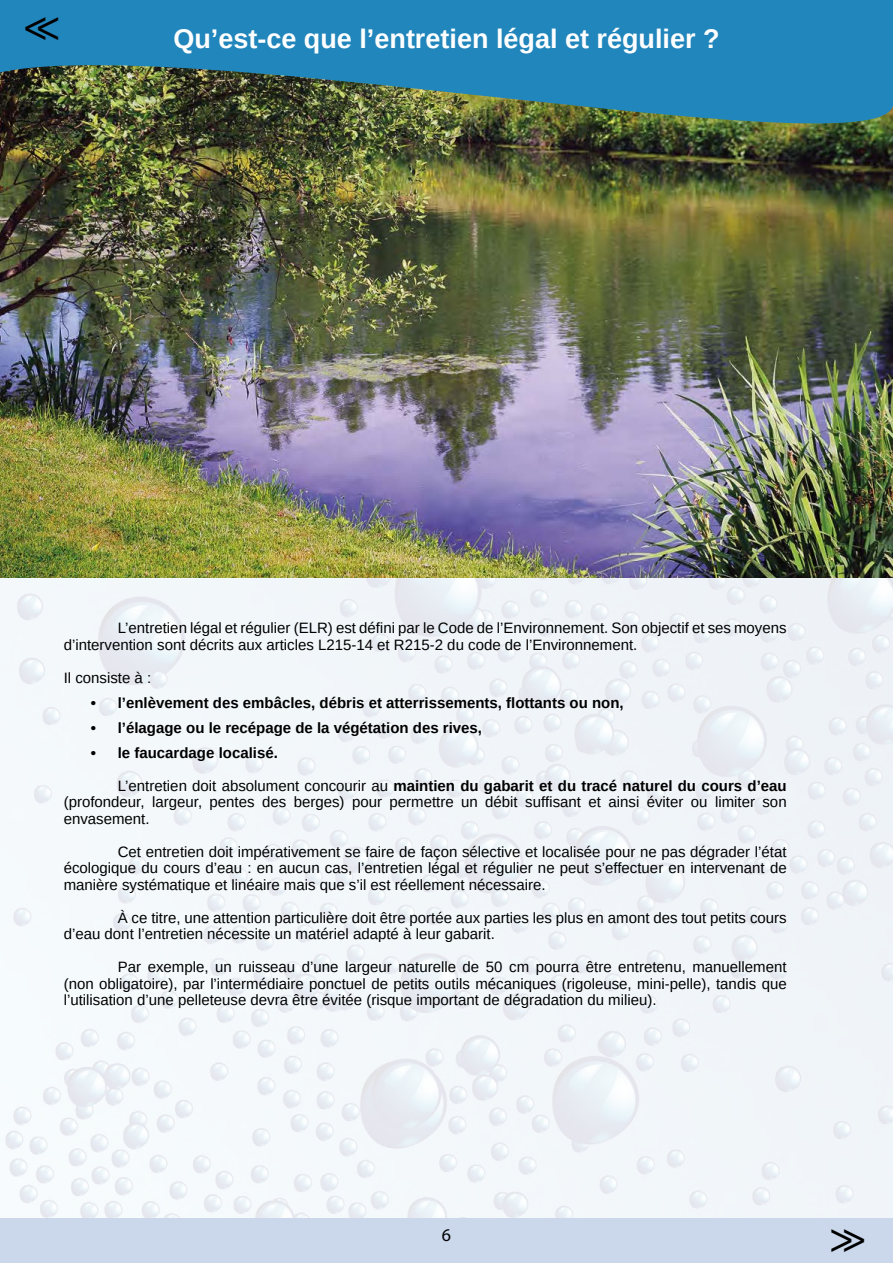
<style>
.page{position:relative;width:893px;height:1263px;background:#fff}
.page>*{position:absolute;margin:0;border:0;box-sizing:border-box;transform-origin:0 0}
.t1{font:700 45px "Minion Pro";color:#000}
.t2{font:700 27px "Liberation Sans";color:#fff}
.t3{font:18px "Myriad Pro";color:#000}
.t4{font:15px/16.5px "Liberation Sans";color:#000;text-align:justify}
.t5{font:700 15px "Liberation Sans";color:#000}
.s1{font-weight:700}
</style>
<div class="page">
<img style="left:0;top:578px;width:893px;height:640px">
<img style="left:0;top:184px;width:893px;height:394px">
<img style="left:0;top:0;width:893px;height:184px">
<div style="left:0;top:1218px;width:893px;height:45px;background:#cbd8ec"></div>
<p class="t1" style="left:23px;top:-6px;width:39px">&lt;&lt;</p>
<p class="t2" style="left:173px;top:20px;width:548px">Qu’est-ce que l’entretien légal et régulier ?</p>
<p class="t4" style="left:64px;top:620px;width:724px;text-indent:54px">L’entretien légal et régulier (ELR) est défini par le Code de l’Environnement. Son objectif et ses moyens d’intervention sont décrits aux articles L215-14 et R215-2 du code de l’Environnement.</p>
<p class="t4" style="left:64px;top:669px;width:89px">Il consiste à :</p>
<p class="t5" style="left:91px;top:692px;width:534px">• l’enlèvement des embâcles, débris et atterrissements, flottants ou non,</p>
<p class="t5" style="left:91px;top:717px;width:393px">• l’élagage ou le recépage de la végétation des rives,</p>
<p class="t5" style="left:91px;top:742px;width:189px">• le faucardage localisé.</p>
<p class="t4" style="left:64px;top:777px;width:724px;text-indent:54px">L’entretien doit absolument concourir au <span class="s1">maintien du gabarit et du tracé naturel du cours d’eau </span>(profondeur, largeur, pentes des berges) pour permettre un débit suffisant et ainsi éviter ou limiter son envasement.</p>
<p class="t4" style="left:64px;top:843px;width:724px;text-indent:54px">Cet entretien doit impérativement se faire de façon sélective et localisée pour ne pas dégrader l’état écologique du cours d’eau : en aucun cas, l’entretien légal et régulier ne peut s’effectuer en intervenant de manière systématique et linéaire mais que s’il est réellement nécessaire.</p>
<p class="t4" style="left:64px;top:909px;width:724px;text-indent:54px">À ce titre, une attention particulière doit être portée aux parties les plus en amont des tout petits cours d’eau dont l’entretien nécessite un matériel adapté à leur gabarit.</p>
<p class="t4" style="left:64px;top:959px;width:724px;text-indent:54px">Par exemple, un ruisseau d’une largeur naturelle de 50 cm pourra être entretenu, manuellement (non obligatoire), par l’intermédiaire ponctuel de petits outils mécaniques (rigoleuse, mini-pelle), tandis que l’utilisation d’une pelleteuse devra être évitée (risque important de dégradation du milieu).</p>
<p class="t3" style="left:442px;top:1224px;width:11px">6</p>
<p class="t1" style="left:829px;top:1206px;width:39px">&gt;&gt;</p>
</div>
